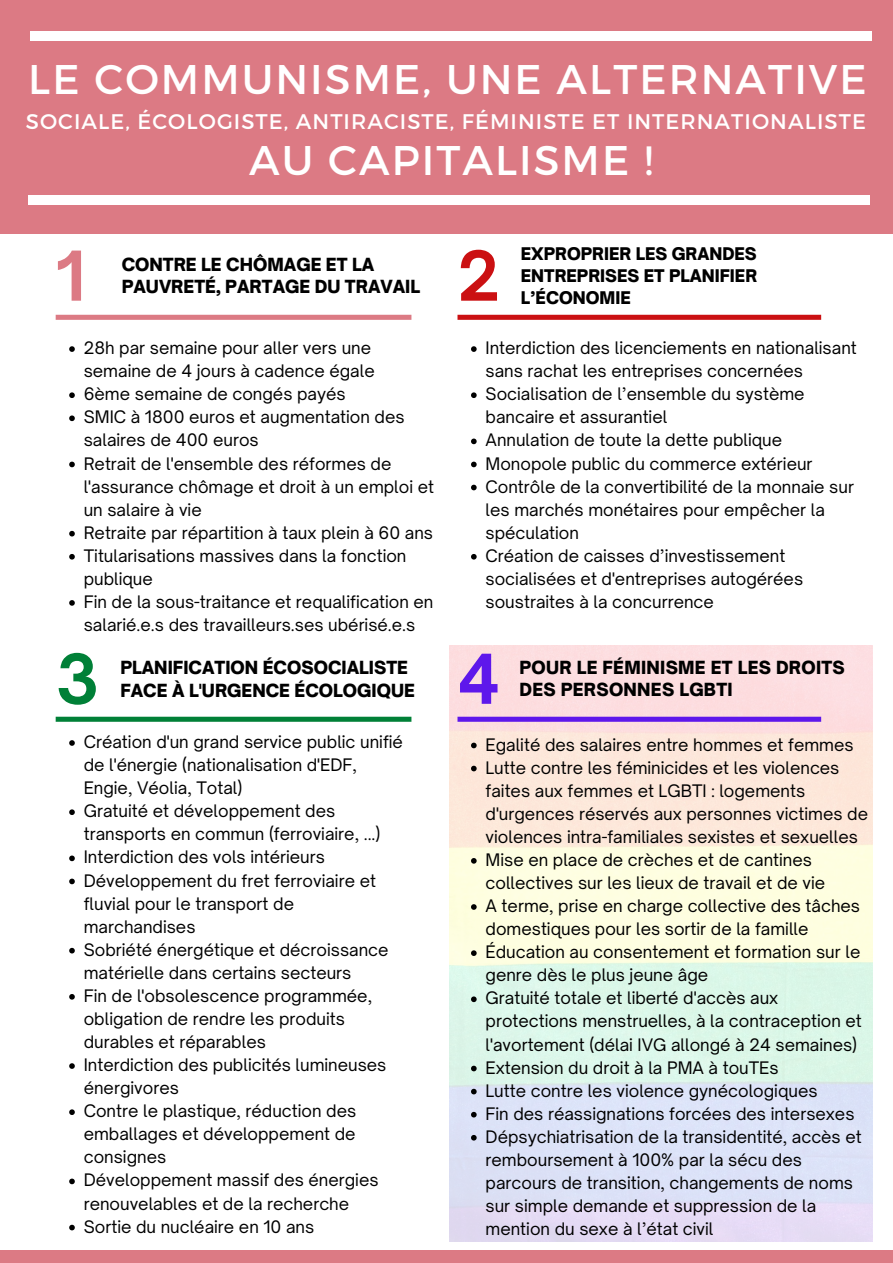
<style>
.page{position:relative;width:893px;height:1263px;background:#fff}
.page>*{position:absolute;margin:0;border:0;box-sizing:border-box;transform-origin:0 0}
.t1{font:700 65.7px "Open Sauce One";color:#dc7a84}
.t2{font:700 65.7px "Open Sauce One";color:#cb1012}
.t3{font:700 65.7px "Open Sauce One";color:#008037}
.t4{font:700 65.7px "Open Sauce One";color:#5e17eb}
.t5{font:41.4px/81.3px "Montserrat";letter-spacing:.05em;color:#fff;text-align:center}
.t6{font:21.15px "Montserrat";letter-spacing:.05em;color:#fff}
.t7{font:900 17.33px/22.4px "Open Sauce One";color:#000}
.t8{font:900 16.73px/21.7px "Open Sauce One";color:#000;text-align:justify}
.t9{font:16.5px/23.1px "Open Sauce One";color:#000}
</style>
<div class="page">
<div style="left:56px;top:315px;width:355px;height:5px;background:#dc7a84"></div>
<div style="left:457px;top:315px;width:364px;height:5px;background:#cb1012"></div>
<img style="left:449px;top:646px;width:423px;height:596px">
<div style="left:457px;top:717px;width:364px;height:5px;background:#5e17eb"></div>
<div style="left:56px;top:717px;width:355px;height:5px;background:#008037"></div>
<div style="left:0;top:0;width:893px;height:234px;background:#dc7a84"></div>
<div style="left:30px;top:31px;width:841px;height:9px;background:#fff"></div>
<div style="left:28px;top:196px;width:842px;height:9px;background:#fff"></div>
<div style="left:0;top:1250px;width:893px;height:13px;background:#dc7a84"></div>
<svg style="left:69px;top:346px;width:6px;height:6px"></svg>
<svg style="left:69px;top:392px;width:6px;height:6px"></svg>
<svg style="left:69px;top:415px;width:6px;height:6px"></svg>
<svg style="left:69px;top:462px;width:6px;height:5px"></svg>
<svg style="left:69px;top:531px;width:6px;height:5px"></svg>
<svg style="left:69px;top:554px;width:6px;height:5px"></svg>
<svg style="left:69px;top:600px;width:6px;height:6px"></svg>
<svg style="left:471px;top:346px;width:5px;height:6px"></svg>
<svg style="left:471px;top:392px;width:5px;height:6px"></svg>
<svg style="left:471px;top:439px;width:5px;height:5px"></svg>
<svg style="left:471px;top:462px;width:5px;height:5px"></svg>
<svg style="left:471px;top:485px;width:5px;height:5px"></svg>
<svg style="left:471px;top:554px;width:5px;height:5px"></svg>
<svg style="left:471px;top:743px;width:5px;height:5px"></svg>
<svg style="left:471px;top:766px;width:5px;height:5px"></svg>
<svg style="left:471px;top:858px;width:5px;height:6px"></svg>
<svg style="left:471px;top:904px;width:5px;height:6px"></svg>
<svg style="left:471px;top:950px;width:5px;height:6px"></svg>
<svg style="left:471px;top:996px;width:5px;height:6px"></svg>
<svg style="left:471px;top:1066px;width:5px;height:5px"></svg>
<svg style="left:471px;top:1089px;width:5px;height:5px"></svg>
<svg style="left:471px;top:1112px;width:5px;height:5px"></svg>
<svg style="left:471px;top:1135px;width:5px;height:5px"></svg>
<svg style="left:69px;top:740px;width:6px;height:6px"></svg>
<svg style="left:69px;top:809px;width:6px;height:6px"></svg>
<svg style="left:69px;top:855px;width:6px;height:6px"></svg>
<svg style="left:69px;top:879px;width:6px;height:5px"></svg>
<svg style="left:69px;top:948px;width:6px;height:5px"></svg>
<svg style="left:69px;top:994px;width:6px;height:5px"></svg>
<svg style="left:69px;top:1063px;width:6px;height:6px"></svg>
<svg style="left:69px;top:1109px;width:6px;height:6px"></svg>
<svg style="left:69px;top:1178px;width:6px;height:6px"></svg>
<svg style="left:69px;top:1225px;width:6px;height:5px"></svg>
<h2 class="t5" style="left:28px;top:36px;width:840px">LE COMMUNISME, UNE ALTERNATIVE<br>AU CAPITALISME !</h2>
<p class="t6" style="left:26px;top:108px;width:841px">SOCIALE, ÉCOLOGISTE, ANTIRACISTE, FÉMINISTE ET INTERNATIONALISTE</p>
<p class="t7" style="left:122px;top:253px;width:300px">CONTRE LE CHÔMAGE ET LA<br>PAUVRETÉ, PARTAGE DU TRAVAIL</p>
<p class="t8" style="left:521px;top:243px;width:238px">EXPROPRIER LES GRANDES ENTREPRISES ET PLANIFIER L’ÉCONOMIE</p>
<h1 class="t1" style="left:56px;top:235px;width:31px">1</h1>
<h1 class="t2" style="left:457px;top:235px;width:44px">2</h1>
<p class="t9" style="left:84px;top:336px;width:352px">28h par semaine pour aller vers une semaine de 4 jours à cadence égale<br>6ème semaine de congés payés<br>SMIC à 1800 euros et augmentation des salaires de 400 euros<br>Retrait de l'ensemble des réformes de l'assurance chômage et droit à un emploi et un salaire à vie<br>Retraite par répartition à taux plein à 60 ans Titularisations massives dans la fonction publique<br>Fin de la sous-traitance et requalification en salarié.e.s des travailleurs.ses ubérisé.e.s</p>
<p class="t9" style="left:485px;top:336px;width:373px">Interdiction des licenciements en nationalisant sans rachat les entreprises concernées Socialisation de l’ensemble du système bancaire et assurantiel<br>Annulation de toute la dette publique Monopole public du commerce extérieur Contrôle de la convertibilité de la monnaie sur les marchés monétaires pour empêcher la spéculation<br>Création de caisses d’investissement socialisées et d'entreprises autogérées soustraites à la concurrence</p>
<h1 class="t3" style="left:56px;top:638px;width:45px">3</h1>
<h1 class="t4" style="left:457px;top:638px;width:44px">4</h1>
<p class="t7" style="left:120px;top:656px;width:296px">PLANIFICATION ÉCOSOCIALISTE<br>FACE À L'URGENCE ÉCOLOGIQUE</p>
<p class="t7" style="left:519px;top:656px;width:327px">POUR LE FÉMINISME ET LES DROITS<br>DES PERSONNES LGBTI</p>
<p class="t9" style="left:84px;top:730px;width:321px">Création d'un grand service public unifié de l'énergie (nationalisation d'EDF,<br>Engie, Véolia, Total)<br>Gratuité et développement des transports en commun (ferroviaire, ...)<br>Interdiction des vols intérieurs<br>Développement du fret ferroviaire et fluvial pour le transport de marchandises<br>Sobriété énergétique et décroissance matérielle dans certains secteurs<br>Fin de l'obsolescence programmée, obligation de rendre les produits durables et réparables<br>Interdiction des publicités lumineuses énergivores<br>Contre le plastique, réduction des emballages et développement de consignes<br>Développement massif des énergies renouvelables et de la recherche<br>Sortie du nucléaire en 10 ans</p>
<p class="t9" style="left:485px;top:733px;width:384px">Egalité des salaires entre hommes et femmes Lutte contre les féminicides et les violences faites aux femmes et LGBTI : logements d'urgences réservés aux personnes victimes de violences intra-familiales sexistes et sexuelles Mise en place de crèches et de cantines collectives sur les lieux de travail et de vie<br>A terme, prise en charge collective des tâches domestiques pour les sortir de la famille Éducation au consentement et formation sur le genre dès le plus jeune âge<br>Gratuité totale et liberté d'accès aux protections menstruelles, à la contraception et l'avortement (délai IVG allongé à 24 semaines)<br>Extension du droit à la PMA à touTEs<br>Lutte contre les violence gynécologiques<br>Fin des réassignations forcées des intersexes Dépsychiatrisation de la transidentité, accès et remboursement à 100% par la sécu des parcours de transition, changements de noms sur simple demande et suppression de la mention du sexe à l’état civil</p>
</div>
